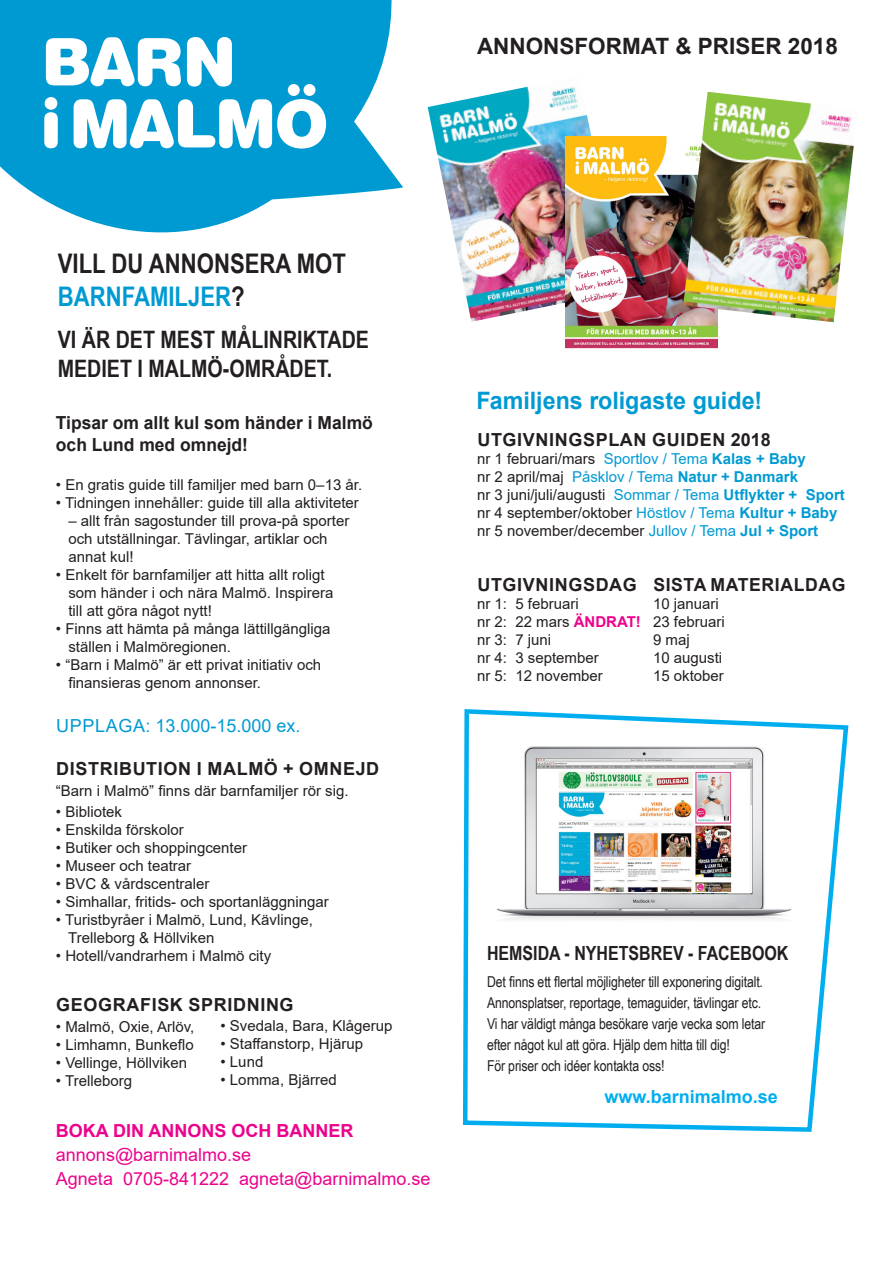
<style>
.page{position:relative;width:893px;height:1263px;background:#fff}
.page>*{position:absolute;margin:0;border:0;box-sizing:border-box;transform-origin:0 0}
.t1{font:700 27px "Arial Narrow";color:#231f20}
.t2{font:700 27px "Arial Narrow";color:#009ad3}
.t3{font:700 24px "Arial Narrow";color:#231f20}
.t4{font:700 24px "Arial";color:#009ad3}
.t5{font:700 22.5px "Arial";color:#231f20}
.t6{font:700 19.5px "Arial Narrow";color:#231f20}
.t7{font:700 18px "Arial";letter-spacing:.035em;color:#231f20}
.t8{font:18px "Arial";color:#ed028c}
.t9{font:700 18px "Arial";color:#231f20}
.t10{font:18px "Arial";color:#009ad3}
.t11{font:700 18px "Arial";color:#ed028c}
.t12{font:700 18px "Arial";color:#00aeef}
.t13{font:15px "Arial";color:#231f20}
.t14{font:15px "Arial Narrow";letter-spacing:-.01em;color:#231f20}
.t15{font:700 15px "Arial";color:#009ad3}
.s1{color:#231f20}
.s2{color:#009ad3}
.s3{font-weight:700;color:#009ad3}
.s4{font-weight:400;color:#231f20}
.s5{font-weight:400}
.s6{font-weight:700;color:#ed028c}
</style>
<div class="page">
<svg style="left:0;top:0;width:428px;height:233px"></svg>
<svg style="left:44px;top:37px;width:282px;height:112px"></svg>
<svg style="left:463px;top:709px;width:386px;height:423px"></svg>
<img style="left:428px;top:86px;width:164px;height:236px">
<img style="left:566px;top:136px;width:151px;height:213px">
<img style="left:683px;top:92px;width:171px;height:230px">
<img style="left:492px;top:745px;width:305px;height:182px">
<div style="left:553px;top:770px;width:182px;height:123px;background:#fff"></div>
<img style="left:557px;top:771px;width:175px;height:121px">
<p class="t5" style="left:477px;top:31px;width:362px">ANNONSFORMAT &amp; PRISER 2018</p>
<p class="t1" style="left:58px;top:243px;width:290px">VILL DU ANNONSERA MOT</p>
<p class="t2" style="left:58px;top:276px;width:188px">BARNFAMILJER<span class="s1">?</span></p>
<p class="t3" style="left:58px;top:321px;width:313px">VI ÄR DET MEST MÅLINRIKTADE</p>
<p class="t3" style="left:58px;top:350px;width:276px">MEDIET I MALMÖ-OMRÅDET.</p>
<p class="t9" style="left:56px;top:410px;width:318px">Tipsar om allt kul som händer i Malmö</p>
<p class="t9" style="left:56px;top:432px;width:194px">och Lund med omnejd!</p>
<p class="t13" style="left:56px;top:475px;width:308px">• En gratis guide till familjer med barn 0–13 år.</p>
<p class="t13" style="left:56px;top:493px;width:304px">• Tidningen innehåller: guide till alla aktiviteter</p>
<p class="t13" style="left:68px;top:511px;width:282px">– allt från sagostunder till prova-på sporter</p>
<p class="t13" style="left:68px;top:529px;width:261px">och utställningar. Tävlingar, artiklar och</p>
<p class="t13" style="left:68px;top:547px;width:67px">annat kul!</p>
<p class="t13" style="left:56px;top:565px;width:270px">• Enkelt för barnfamiljer att hitta allt roligt</p>
<p class="t13" style="left:68px;top:583px;width:267px">som händer i och nära Malmö. Inspirera</p>
<p class="t13" style="left:68px;top:601px;width:145px">till att göra något nytt!</p>
<p class="t13" style="left:56px;top:619px;width:276px">• Finns att hämta på många lättillgängliga</p>
<p class="t13" style="left:68px;top:637px;width:164px">ställen i Malmöregionen.</p>
<p class="t13" style="left:56px;top:655px;width:267px">• “Barn i Malmö” är ett privat initiativ och</p>
<p class="t13" style="left:68px;top:673px;width:194px">finansieras genom annonser.</p>
<p class="t10" style="left:56px;top:713px;width:246px">UPPLAGA: 13.000-15.000 ex.</p>
<p class="t7" style="left:56px;top:756px;width:325px">DISTRIBUTION I MALMÖ + OMNEJD</p>
<p class="t13" style="left:56px;top:780px;width:294px">“Barn i Malmö” finns där barnfamiljer rör sig.</p>
<p class="t13" style="left:56px;top:801px;width:68px">• Bibliotek</p>
<p class="t13" style="left:56px;top:819px;width:129px">• Enskilda förskolor</p>
<p class="t13" style="left:56px;top:837px;width:193px">• Butiker och shoppingcenter</p>
<p class="t13" style="left:56px;top:855px;width:137px">• Museer och teatrar</p>
<p class="t13" style="left:56px;top:873px;width:155px">• BVC &amp; vårdscentraler</p>
<p class="t13" style="left:56px;top:891px;width:274px">• Simhallar, fritids- och sportanläggningar</p>
<p class="t13" style="left:56px;top:909px;width:259px">• Turistbyråer i Malmö, Lund, Kävlinge,</p>
<p class="t13" style="left:68px;top:927px;width:148px">Trelleborg &amp; Höllviken</p>
<p class="t13" style="left:56px;top:945px;width:217px">• Hotell/vandrarhem i Malmö city</p>
<p class="t7" style="left:56px;top:992px;width:239px">GEOGRAFISK SPRIDNING</p>
<p class="t13" style="left:56px;top:1016px;width:140px">• Malmö, Oxie, Arlöv,</p>
<p class="t13" style="left:56px;top:1034px;width:139px">• Limhamn, Bunkeflo</p>
<p class="t13" style="left:56px;top:1052px;width:133px">• Vellinge, Höllviken</p>
<p class="t13" style="left:56px;top:1070px;width:78px">• Trelleborg</p>
<p class="t13" style="left:221px;top:1016px;width:174px">• Svedala, Bara, Klågerup</p>
<p class="t13" style="left:221px;top:1034px;width:144px">• Staffanstorp, Hjärup</p>
<p class="t13" style="left:221px;top:1052px;width:44px">• Lund</p>
<p class="t13" style="left:221px;top:1070px;width:118px">• Lomma, Bjärred</p>
<p class="t11" style="left:56px;top:1118px;width:299px">BOKA DIN ANNONS OCH BANNER</p>
<p class="t8" style="left:56px;top:1143px;width:197px">annons@barnimalmo.se</p>
<p class="t8" style="left:56px;top:1167px;width:376px">Agneta 0705-841222 agneta@barnimalmo.se</p>
<p class="t4" style="left:476px;top:383px;width:287px">Familjens roligaste guide!</p>
<p class="t7" style="left:477px;top:427px;width:295px">UTGIVNINGSPLAN GUIDEN 2018</p>
<p class="t13" style="left:477px;top:448px;width:330px">nr 1 februari/mars <span class="s2">Sportlov / Tema</span> <span class="s3">Kalas + Baby</span></p>
<p class="t15" style="left:477px;top:466px;width:323px"><span class="s4">nr 2 april/maj</span> <span class="s5">Påsklov / Tema</span> Natur + Danmark</p>
<p class="t13" style="left:477px;top:484px;width:369px">nr 3 juni/juli/augusti <span class="s2">Sommar / Tema</span> <span class="s3">Utflykter + Sport</span></p>
<p class="t13" style="left:477px;top:502px;width:362px">nr 4 september/oktober <span class="s2">Höstlov / Tema</span> <span class="s3">Kultur + Baby</span></p>
<p class="t13" style="left:477px;top:520px;width:343px">nr 5 november/december <span class="s2">Jullov / Tema</span> <span class="s3">Jul + Sport</span></p>
<p class="t7" style="left:477px;top:572px;width:161px">UTGIVNINGSDAG</p>
<p class="t13" style="left:477px;top:594px;width:103px">nr 1: 5 februari</p>
<p class="t13" style="left:477px;top:612px;width:165px">nr 2: 22 mars <span class="s6">ÄNDRAT!</span></p>
<p class="t13" style="left:477px;top:630px;width:76px">nr 3: 7 juni</p>
<p class="t13" style="left:477px;top:648px;width:123px">nr 4: 3 september</p>
<p class="t13" style="left:477px;top:666px;width:127px">nr 5: 12 november</p>
<p class="t7" style="left:653px;top:572px;width:194px">SISTA MATERIALDAG</p>
<p class="t13" style="left:653px;top:594px;width:67px">10 januari</p>
<p class="t13" style="left:653px;top:612px;width:73px">23 februari</p>
<p class="t13" style="left:653px;top:630px;width:38px">9 maj</p>
<p class="t13" style="left:653px;top:648px;width:71px">10 augusti</p>
<p class="t13" style="left:653px;top:666px;width:72px">15 oktober</p>
<p class="t6" style="left:487px;top:938px;width:303px">HEMSIDA - NYHETSBREV - FACEBOOK</p>
<p class="t14" style="left:487px;top:970px;width:277px">Det finns ett flertal möjligheter till exponering digitalt.</p>
<p class="t14" style="left:487px;top:991px;width:276px">Annonsplatser, reportage, temaguider, tävlingar etc.</p>
<p class="t14" style="left:487px;top:1012px;width:280px">Vi har väldigt många besökare varje vecka som letar</p>
<p class="t14" style="left:487px;top:1033px;width:244px">efter något kul att göra. Hjälp dem hitta till dig!</p>
<p class="t14" style="left:487px;top:1054px;width:179px">För priser och idéer kontakta oss!</p>
<p class="t12" style="left:605px;top:1084px;width:175px">www.barnimalmo.se</p>
</div>
